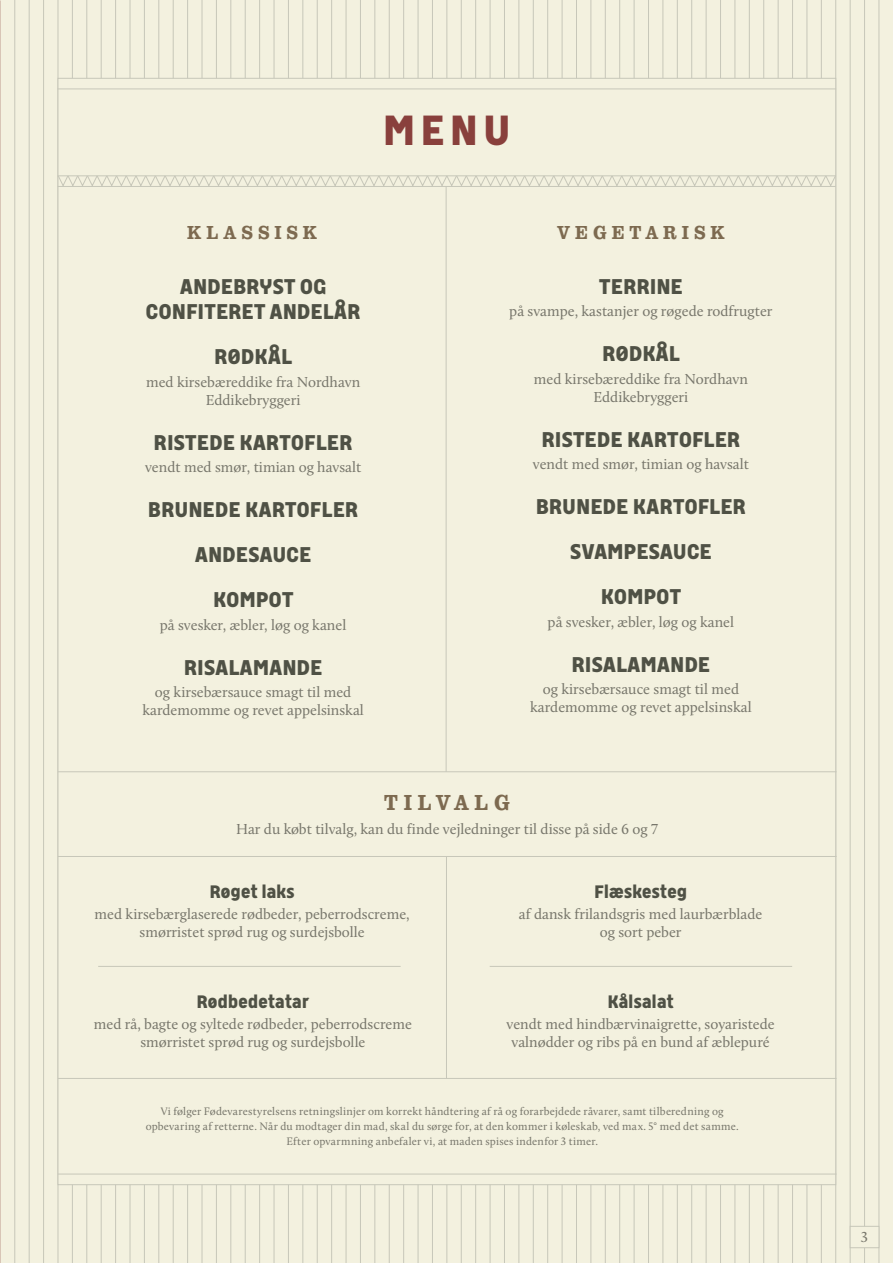
<style>
.page{position:relative;width:893px;height:1263px;background:#f3f1df}
.page>*{position:absolute;margin:0;border:0;box-sizing:border-box;transform-origin:0 0}
.t1{font:700 42px "Meyer Grand";color:#89403c}
.t2{font:500 22.5px "Clarendon URW Ext Nar";letter-spacing:.25em;color:#7d6a50}
.t3{font:700 21.3px/45px "Meyer Grand";letter-spacing:.025em;color:#4f5145;text-align:center}
.t4{font:500 19.5px "Clarendon URW Ext Nar";letter-spacing:.25em;color:#7d6a50}
.t5{font:700 18px "Meyer Grand";letter-spacing:.02em;color:#4f5145}
.t6{font:15px/18px "Calluna";color:#77766b;text-align:center}
.t7{font:11.25px/15px "Calluna";letter-spacing:.015em;color:#77766b;text-align:center}
</style>
<div class="page">
<hr style="left:29px;top:0;width:1px;height:1263px;background:#c7c7b9">
<hr style="left:43px;top:0;width:1px;height:1263px;background:#c7c7b9">
<hr style="left:14px;top:0;width:1px;height:1263px;background:#c7c7b9">
<hr style="left:490px;top:0;width:1px;height:1263px;background:#c7c7b9">
<hr style="left:504px;top:0;width:1px;height:1263px;background:#c7c7b9">
<hr style="left:259px;top:0;width:1px;height:1263px;background:#c7c7b9">
<hr style="left:274px;top:0;width:1px;height:1263px;background:#c7c7b9">
<hr style="left:720px;top:0;width:1px;height:1263px;background:#c7c7b9">
<hr style="left:734px;top:0;width:1px;height:1263px;background:#c7c7b9">
<hr style="left:144px;top:0;width:1px;height:1263px;background:#c7c7b9">
<hr style="left:158px;top:0;width:1px;height:1263px;background:#c7c7b9">
<hr style="left:605px;top:0;width:1px;height:1263px;background:#c7c7b9">
<hr style="left:619px;top:0;width:1px;height:1263px;background:#c7c7b9">
<hr style="left:374px;top:0;width:1px;height:1263px;background:#c7c7b9">
<hr style="left:389px;top:0;width:1px;height:1263px;background:#c7c7b9">
<hr style="left:835px;top:0;width:1px;height:1263px;background:#c7c7b9">
<hr style="left:850px;top:0;width:1px;height:1263px;background:#c7c7b9">
<hr style="left:58px;top:0;width:1px;height:1263px;background:#c7c7b9">
<hr style="left:72px;top:0;width:1px;height:1263px;background:#c7c7b9">
<hr style="left:518px;top:0;width:1px;height:1263px;background:#c7c7b9">
<hr style="left:533px;top:0;width:1px;height:1263px;background:#c7c7b9">
<hr style="left:288px;top:0;width:1px;height:1263px;background:#c7c7b9">
<hr style="left:302px;top:0;width:1px;height:1263px;background:#c7c7b9">
<hr style="left:749px;top:0;width:1px;height:1263px;background:#c7c7b9">
<hr style="left:763px;top:0;width:1px;height:1263px;background:#c7c7b9">
<hr style="left:173px;top:0;width:1px;height:1263px;background:#c7c7b9">
<hr style="left:187px;top:0;width:1px;height:1263px;background:#c7c7b9">
<hr style="left:634px;top:0;width:1px;height:1263px;background:#c7c7b9">
<hr style="left:648px;top:0;width:1px;height:1263px;background:#c7c7b9">
<hr style="left:403px;top:0;width:1px;height:1263px;background:#c7c7b9">
<hr style="left:418px;top:0;width:1px;height:1263px;background:#c7c7b9">
<hr style="left:864px;top:0;width:1px;height:1263px;background:#c7c7b9">
<hr style="left:879px;top:0;width:1px;height:1263px;background:#c7c7b9">
<hr style="left:86px;top:0;width:1px;height:1263px;background:#c7c7b9">
<hr style="left:101px;top:0;width:1px;height:1263px;background:#c7c7b9">
<hr style="left:547px;top:0;width:1px;height:1263px;background:#c7c7b9">
<hr style="left:562px;top:0;width:1px;height:1263px;background:#c7c7b9">
<hr style="left:317px;top:0;width:1px;height:1263px;background:#c7c7b9">
<hr style="left:331px;top:0;width:1px;height:1263px;background:#c7c7b9">
<hr style="left:778px;top:0;width:1px;height:1263px;background:#c7c7b9">
<hr style="left:792px;top:0;width:1px;height:1263px;background:#c7c7b9">
<hr style="left:202px;top:0;width:1px;height:1263px;background:#c7c7b9">
<hr style="left:216px;top:0;width:1px;height:1263px;background:#c7c7b9">
<hr style="left:662px;top:0;width:1px;height:1263px;background:#c7c7b9">
<hr style="left:677px;top:0;width:1px;height:1263px;background:#c7c7b9">
<hr style="left:432px;top:0;width:1px;height:1263px;background:#c7c7b9">
<hr style="left:446px;top:0;width:1px;height:1263px;background:#c7c7b9">
<hr style="left:115px;top:0;width:1px;height:1263px;background:#c7c7b9">
<hr style="left:130px;top:0;width:1px;height:1263px;background:#c7c7b9">
<hr style="left:576px;top:0;width:1px;height:1263px;background:#c7c7b9">
<hr style="left:590px;top:0;width:1px;height:1263px;background:#c7c7b9">
<hr style="left:346px;top:0;width:1px;height:1263px;background:#c7c7b9">
<hr style="left:360px;top:0;width:1px;height:1263px;background:#c7c7b9">
<hr style="left:807px;top:0;width:1px;height:1263px;background:#c7c7b9">
<hr style="left:821px;top:0;width:1px;height:1263px;background:#c7c7b9">
<hr style="left:230px;top:0;width:1px;height:1263px;background:#c7c7b9">
<hr style="left:245px;top:0;width:1px;height:1263px;background:#c7c7b9">
<hr style="left:691px;top:0;width:1px;height:1263px;background:#c7c7b9">
<hr style="left:706px;top:0;width:1px;height:1263px;background:#c7c7b9">
<hr style="left:461px;top:0;width:1px;height:1263px;background:#c7c7b9">
<hr style="left:475px;top:0;width:1px;height:1263px;background:#c7c7b9">
<div style="left:58px;top:78px;width:778px;height:1107px;background:#f3f1df;border:1px solid #c7c7b9"></div>
<div style="left:850px;top:1226px;width:29px;height:22px;background:#f3f1df;border:1px solid #c7c7b9"></div>
<hr style="left:490px;top:966px;width:302px;height:1px;background:#c7c7b9">
<hr style="left:98px;top:966px;width:303px;height:1px;background:#c7c7b9">
<hr style="left:446px;top:186px;width:1px;height:586px;background:#c7c7b9">
<hr style="left:446px;top:856px;width:1px;height:223px;background:#c7c7b9">
<hr style="left:58px;top:1174px;width:778px;height:1px;background:#c7c7b9">
<hr style="left:58px;top:1078px;width:778px;height:1px;background:#c7c7b9">
<hr style="left:58px;top:771px;width:778px;height:1px;background:#c7c7b9">
<hr style="left:58px;top:856px;width:778px;height:1px;background:#c7c7b9">
<hr style="left:58px;top:89px;width:778px;height:1px;background:#c7c7b9">
<svg style="left:57px;top:175px;width:779px;height:12px"></svg>
<h1 class="t1" style="left:384px;top:102px;width:128px">MENU</h1>
<h3 class="t4" style="left:187px;top:221px;width:131px">KLASSISK</h3>
<h3 class="t4" style="left:557px;top:221px;width:168px">VEGETARISK</h3>
<h3 class="t3" style="left:146px;top:274px;width:216px;line-height:25.5px">ANDEBRYST OG<br>CONFITERET ANDELÅR</h3>
<h3 class="t3" style="left:215px;top:334px;width:79px">RØDKÅL</h3>
<p class="t6" style="left:146px;top:373px;width:216px">med kirsebæreddike fra Nordhavn<br>Eddikebryggeri</p>
<h3 class="t3" style="left:154px;top:420px;width:200px">RISTEDE KARTOFLER</h3>
<p class="t6" style="left:145px;top:458px;width:218px">vendt med smør, timian og havsalt</p>
<h3 class="t3" style="left:148px;top:487px;width:211px">BRUNEDE KARTOFLER<br>ANDESAUCE<br>KOMPOT</h3>
<p class="t6" style="left:160px;top:616px;width:188px">på svesker, æbler, løg og kanel</p>
<h3 class="t3" style="left:184px;top:645px;width:140px">RISALAMANDE</h3>
<p class="t6" style="left:142px;top:683px;width:223px">og kirsebærsauce smagt til med kardemomme og revet appelsinskal</p>
<h3 class="t3" style="left:599px;top:264px;width:85px">TERRINE</h3>
<p class="t6" style="left:509px;top:302px;width:265px">på svampe, kastanjer og røgede rodfrugter</p>
<h3 class="t3" style="left:602px;top:331px;width:79px">RØDKÅL</h3>
<p class="t6" style="left:534px;top:370px;width:216px">med kirsebæreddike fra Nordhavn<br>Eddikebryggeri</p>
<h3 class="t3" style="left:542px;top:417px;width:200px">RISTEDE KARTOFLER</h3>
<p class="t6" style="left:533px;top:455px;width:218px">vendt med smør, timian og havsalt</p>
<h3 class="t3" style="left:536px;top:484px;width:211px">BRUNEDE KARTOFLER<br>SVAMPESAUCE<br>KOMPOT</h3>
<p class="t6" style="left:548px;top:613px;width:188px">på svesker, æbler, løg og kanel</p>
<h3 class="t3" style="left:572px;top:642px;width:140px">RISALAMANDE</h3>
<p class="t6" style="left:530px;top:680px;width:223px">og kirsebærsauce smagt til med kardemomme og revet appelsinskal</p>
<h2 class="t2" style="left:384px;top:789px;width:127px">TILVALG</h2>
<p class="t6" style="left:236px;top:819px;width:424px">Har du købt tilvalg, kan du finde vejledninger til disse på side 6 og 7</p>
<p class="t5" style="left:210px;top:880px;width:86px">Røget laks</p>
<p class="t6" style="left:95px;top:905px;width:317px">med kirsebærglaserede rødbeder, peberrodscreme, smørristet sprød rug og surdejsbolle</p>
<p class="t5" style="left:197px;top:989px;width:114px">Rødbedetatar</p>
<p class="t6" style="left:94px;top:1015px;width:320px">med rå, bagte og syltede rødbeder, peberrodscreme smørristet sprød rug og surdejsbolle</p>
<p class="t5" style="left:594px;top:880px;width:94px">Flæskesteg</p>
<p class="t6" style="left:519px;top:905px;width:245px">af dansk frilandsgris med laurbærblade og sort peber</p>
<p class="t5" style="left:608px;top:989px;width:67px">Kålsalat</p>
<p class="t6" style="left:506px;top:1015px;width:270px">vendt med hindbærvinaigrette, soyaristede valnødder og ribs på en bund af æblepuré</p>
<p class="t7" style="left:146px;top:1104px;width:595px">Vi følger Fødevarestyrelsens retningslinjer om korrekt håndtering af rå og forarbejdede råvarer, samt tilberedning og opbevaring af retterne. Når du modtager din mad, skal du sørge for, at den kommer i køleskab, ved max. 5° med det samme.<br>Efter opvarmning anbefaler vi, at maden spises indenfor 3 timer.</p>
<p class="t6" style="left:861px;top:1228px;width:9px">3</p>
</div>
